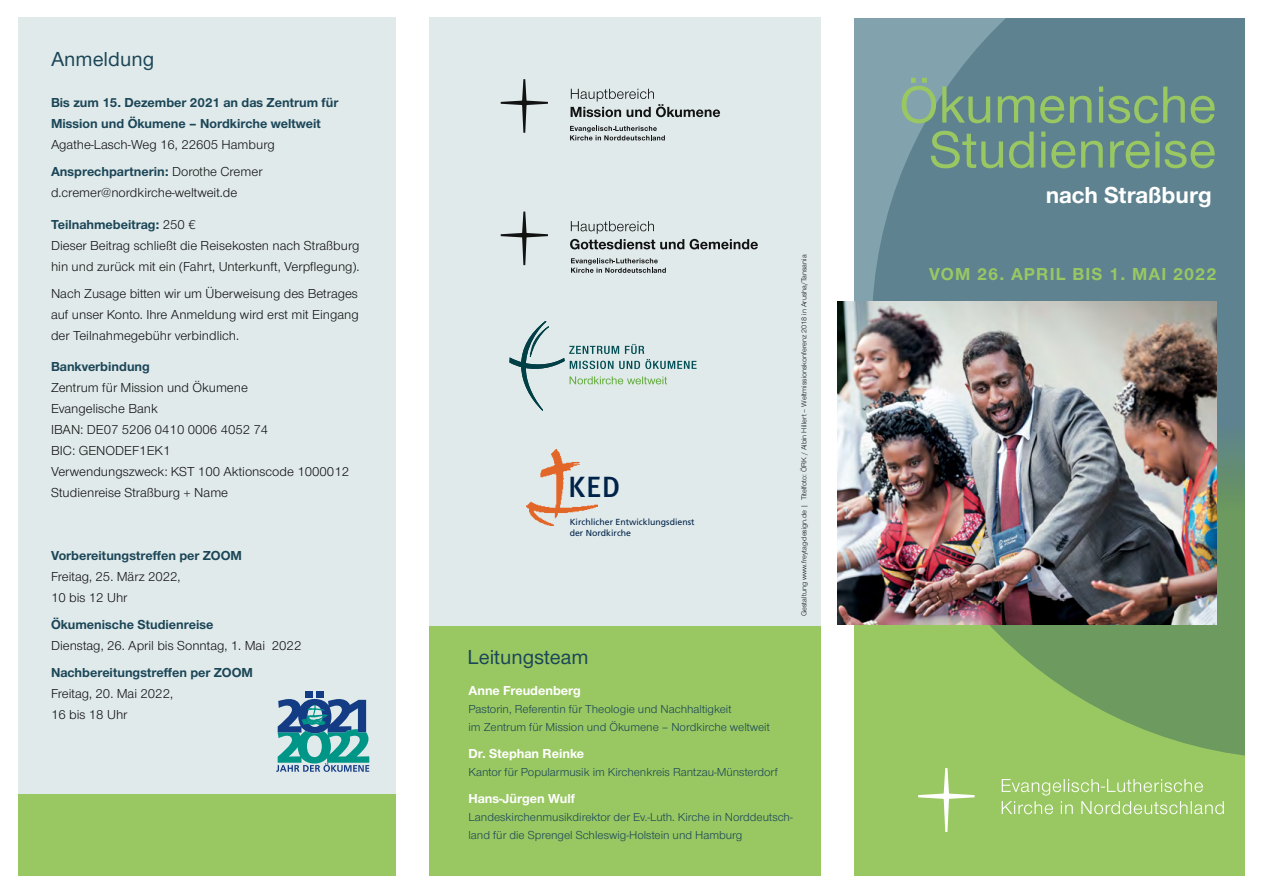
<style>
.page{position:relative;width:1263px;height:893px;background:#fff}
.page>*{position:absolute;margin:0;border:0;box-sizing:border-box;transform-origin:0 0}
.t1{font:500 54px/45px "Nordelbica";color:#99c862;text-align:center}
.t2{font:500 29.25px "Meta Plus";color:#002349}
.t3{font:700 24px "Nordelbica";color:#fff}
.t4{font:500 21px "Nordelbica";color:#1b4657}
.t5{font:700 18px "Nordelbica";letter-spacing:.06em;color:#99c862}
.t6{font:13.5px/21px "Nordelbica";color:#121212}
.t7{font:700 13.5px/21px "Nordelbica";color:#1b4657}
.t8{font:700 13.5px "Nordelbica";color:#fff}
.t9{font:12px/18px "Nordelbica";color:#1b4657}
.t10{font:8.7px/11.7px "Frutiger LT Std";color:#002349}
.t11{font:7.5px "Nordelbica";color:#121212}
.s1{font-weight:700;color:#1b4657}
</style>
<div class="page">
<div style="left:429px;top:17px;width:392px;height:769px;background:#e1eaeb"></div>
<div style="left:855px;top:17px;width:391px;height:608px;background:#82a3ae"></div>
<div style="left:17px;top:17px;width:378px;height:778px;background:#e1eaeb"></div>
<div style="left:855px;top:425px;width:391px;height:451px;background:#99c862"></div>
<svg style="left:918px;top:768px;width:56px;height:64px"></svg>
<svg style="left:1002px;top:801px;width:222px;height:13px"></svg>
<svg style="left:1002px;top:779px;width:201px;height:16px"></svg>
<svg style="left:872px;top:17px;width:374px;height:742px;fill:#5e828f"></svg>
<img style="left:838px;top:301px;width:378px;height:323px">
<svg style="left:510px;top:321px;width:186px;height:89px"></svg>
<svg style="left:570px;top:126px;width:95px;height:14px"></svg>
<svg style="left:501px;top:79px;width:47px;height:54px"></svg>
<svg style="left:571px;top:89px;width:149px;height:28px"></svg>
<svg style="left:571px;top:258px;width:95px;height:15px"></svg>
<svg style="left:501px;top:212px;width:47px;height:53px"></svg>
<svg style="left:570px;top:221px;width:114px;height:28px"></svg>
<svg style="left:690px;top:239px;width:68px;height:10px"></svg>
<img style="left:527px;top:450px;width:71px;height:75px">
<div style="left:429px;top:627px;width:392px;height:249px;background:#99c862"></div>
<div style="left:17px;top:795px;width:378px;height:81px;background:#99c862"></div>
<div style="left:316px;top:691px;width:8px;height:7px;background:#143c85"></div>
<div style="left:305px;top:691px;width:8px;height:7px;background:#143c85"></div>
<svg style="left:276px;top:699px;width:93px;height:73px"></svg>
<h3 class="t4" style="left:51px;top:46px;width:105px">Anmeldung</h3>
<p class="t7" style="left:51px;top:92px;width:289px">Bis zum 15. Dezember 2021 an das Zentrum für<br>Mission und Ökumene – Nordkirche weltweit</p>
<p class="t6" style="left:51px;top:131px;width:225px;line-height:27px">Agathe-Lasch-Weg 16, 22605 Hamburg<br><span class="s1">Ansprechpartnerin:</span> Dorothe Cremer</p>
<p class="t6" style="left:51px;top:182px;width:188px">d.cremer@nordkirche-weltweit.de</p>
<p class="t6" style="left:51px;top:214px;width:310px"><span class="s1">Teilnahmebeitrag:</span> 250 €<br>Dieser Beitrag schließt die Reisekosten nach Straßburg hin und zurück mit ein (Fahrt, Unterkunft, Verpflegung).</p>
<p class="t6" style="left:51px;top:283px;width:309px;text-align:justify">Nach Zusage bitten wir um Überweisung des Betrages auf unser Konto. Ihre Anmeldung wird erst mit Eingang der Teilnahmegebühr verbindlich.</p>
<p class="t7" style="left:51px;top:356px;width:100px">Bankverbindung</p>
<p class="t6" style="left:51px;top:377px;width:300px">Zentrum für Mission und Ökumene<br>Evangelische Bank<br>IBAN: DE07 5206 0410 0006 4052 74<br>BIC: GENODEF1EK1<br>Verwendungszweck: KST 100 Aktionscode 1000012<br>Studienreise Straßburg + Name</p>
<p class="t7" style="left:51px;top:545px;width:192px">Vorbereitungstreffen per ZOOM</p>
<p class="t6" style="left:51px;top:566px;width:131px">Freitag, 25. März 2022,<br>10 bis 12 Uhr</p>
<p class="t7" style="left:51px;top:614px;width:164px">Ökumenische Studienreise</p>
<p class="t6" style="left:51px;top:635px;width:252px">Dienstag, 26. April bis Sonntag, 1. Mai 2022</p>
<p class="t7" style="left:51px;top:662px;width:203px">Nachbereitungstreffen per ZOOM</p>
<p class="t6" style="left:51px;top:683px;width:124px">Freitag, 20. Mai 2022,<br>16 bis 18 Uhr</p>
<h2 class="t2" style="left:568px;top:470px;width:54px">KED</h2>
<p class="t10" style="left:570px;top:516px;width:126px">Kirchlicher Entwicklungsdienst der Nordkirche</p>
<h3 class="t4" style="left:467px;top:645px;width:122px">Leitungsteam</h3>
<p class="t11" style="left:800px;top:616px;width:363px;rotate:-90deg">Gestaltung www.freytag-design.de | Titelfoto: ÖRK / Albin Hillert – Weltmissionskonferenz 2018 in Arusha/Tansania</p>
<p class="t8" style="left:468px;top:683px;width:114px">Anne Freudenberg</p>
<p class="t9" style="left:468px;top:700px;width:303px">Pastorin, Referentin für Theologie und Nachhaltigkeit<br>im Zentrum für Mission und Ökumene – Nordkirche weltweit</p>
<p class="t8" style="left:468px;top:746px;width:117px">Dr. Stephan Reinke</p>
<p class="t9" style="left:468px;top:763px;width:311px">Kantor für Popularmusik im Kirchenkreis Rantzau-Münsterdorf</p>
<p class="t8" style="left:468px;top:791px;width:108px">Hans-Jürgen Wulf</p>
<p class="t9" style="left:468px;top:808px;width:326px">Landeskirchenmusikdirektor der Ev.-Luth. Kirche in Norddeutsch&shy;land für die Sprengel Schleswig-Holstein und Hamburg</p>
<h1 class="t1" style="left:899px;top:82px;width:319px">Ökumenische<br>Studienreise</h1>
<h3 class="t3" style="left:1046px;top:181px;width:168px">nach Straßburg</h3>
<h3 class="t5" style="left:929px;top:263px;width:289px">VOM 26. APRIL BIS 1. MAI 2022</h3>
</div>
